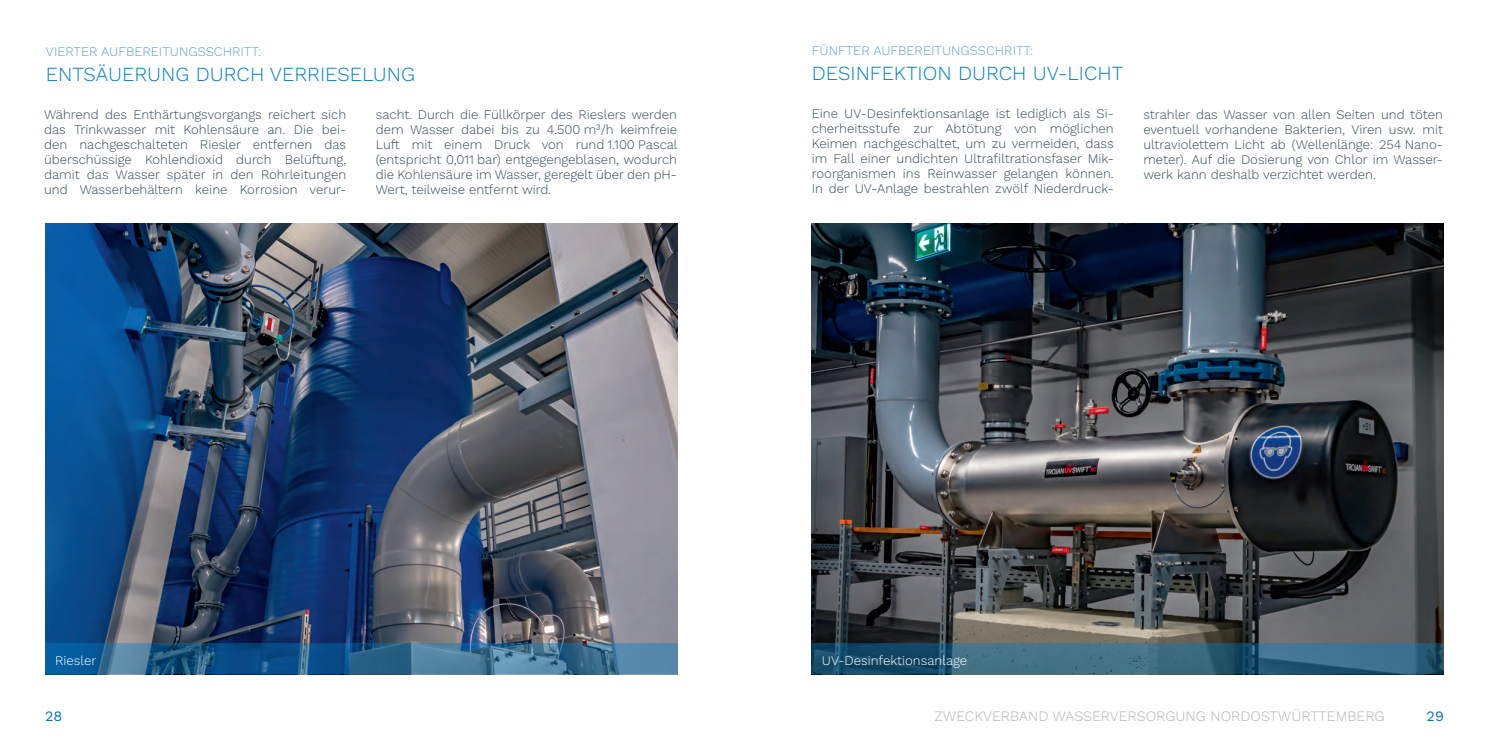
<style>
.page{position:relative;width:1489px;height:745px;background:#fff}
.page>*{position:absolute;margin:0;border:0;box-sizing:border-box;transform-origin:0 0}
.t1{font:300 20px "Work Sans";color:#007fc5}
.t2{font:300 14.38px "Work Sans";color:#b2b3b7}
.t3{font:14.38px "Work Sans";color:#1074bc}
.t4{font:300 13.12px/15px "Work Sans";color:#304c59;text-align:justify}
.t5{font:300 13.12px "Work Sans";color:#58a2d3}
.t6{font:300 13.12px "Work Sans";color:#fff}
</style>
<div class="page">
<img style="left:45px;top:223px;width:632px;height:420px">
<svg style="left:45px;top:643px;width:632px;height:30px;background:#2e6892"></svg>
<img style="left:811px;top:223px;width:632px;height:420px">
<svg style="left:811px;top:643px;width:632px;height:30px;background:#30627b"></svg>
<p class="t5" style="left:46px;top:43px;width:217px">VIERTER AUFBEREITUNGSSCHRITT:</p>
<h1 class="t1" style="left:46px;top:62px;width:371px">ENTSÄUERUNG DURCH VERRIESELUNG</h1>
<p class="t4" style="left:44px;top:107px;width:303px">Während des Enthärtungsvorgangs reichert sich das Trinkwasser mit Kohlensäure an. Die bei&shy;den nachgeschalteten Riesler entfernen das überschüssige Kohlendioxid durch Belüftung, damit das Wasser später in den Rohrleitungen und Wasserbehältern keine Korrosion verur-</p>
<p class="t4" style="left:376px;top:107px;width:303px">sacht. Durch die Füllkörper des Rieslers werden dem Wasser dabei bis zu 4.500 m³/h keimfreie Luft mit einem Druck von rund 1.100 Pascal (entspricht 0,011 bar) entgegengeblasen, wodurch die Kohlensäure im Wasser, geregelt über den pH-Wert, teilweise entfernt wird.</p>
<p class="t5" style="left:811px;top:43px;width:223px">FÜNFTER AUFBEREITUNGSSCHRITT:</p>
<h1 class="t1" style="left:811px;top:61px;width:313px">DESINFEKTION DURCH UV-LICHT</h1>
<p class="t4" style="left:811px;top:106px;width:303px">Eine UV-Desinfektionsanlage ist lediglich als Si&shy;cherheitsstufe zur Abtötung von möglichen Keimen nachgeschaltet, um zu vermeiden, dass im Fall einer undichten Ultrafiltrationsfaser Mik&shy;roorganismen ins Reinwasser gelangen können.<br>In der UV-Anlage bestrahlen zwölf Niederdruck-</p>
<p class="t4" style="left:1143px;top:107px;width:301px">strahler das Wasser von allen Seiten und töten eventuell vorhandene Bakterien, Viren usw. mit ultraviolettem Licht ab (Wellenlänge: 254 Nano&shy;meter). Auf die Dosierung von Chlor im Wasser&shy;werk kann deshalb verzichtet werden.</p>
<p class="t6" style="left:55px;top:652px;width:43px">Riesler</p>
<p class="t6" style="left:821px;top:652px;width:147px">UV-Desinfektionsanlage</p>
<p class="t3" style="left:45px;top:706px;width:19px">28</p>
<p class="t2" style="left:934px;top:707px;width:452px">ZWECKVERBAND WASSERVERSORGUNG NORDOSTWÜRTTEMBERG</p>
<p class="t3" style="left:1426px;top:706px;width:19px">29</p>
</div>
